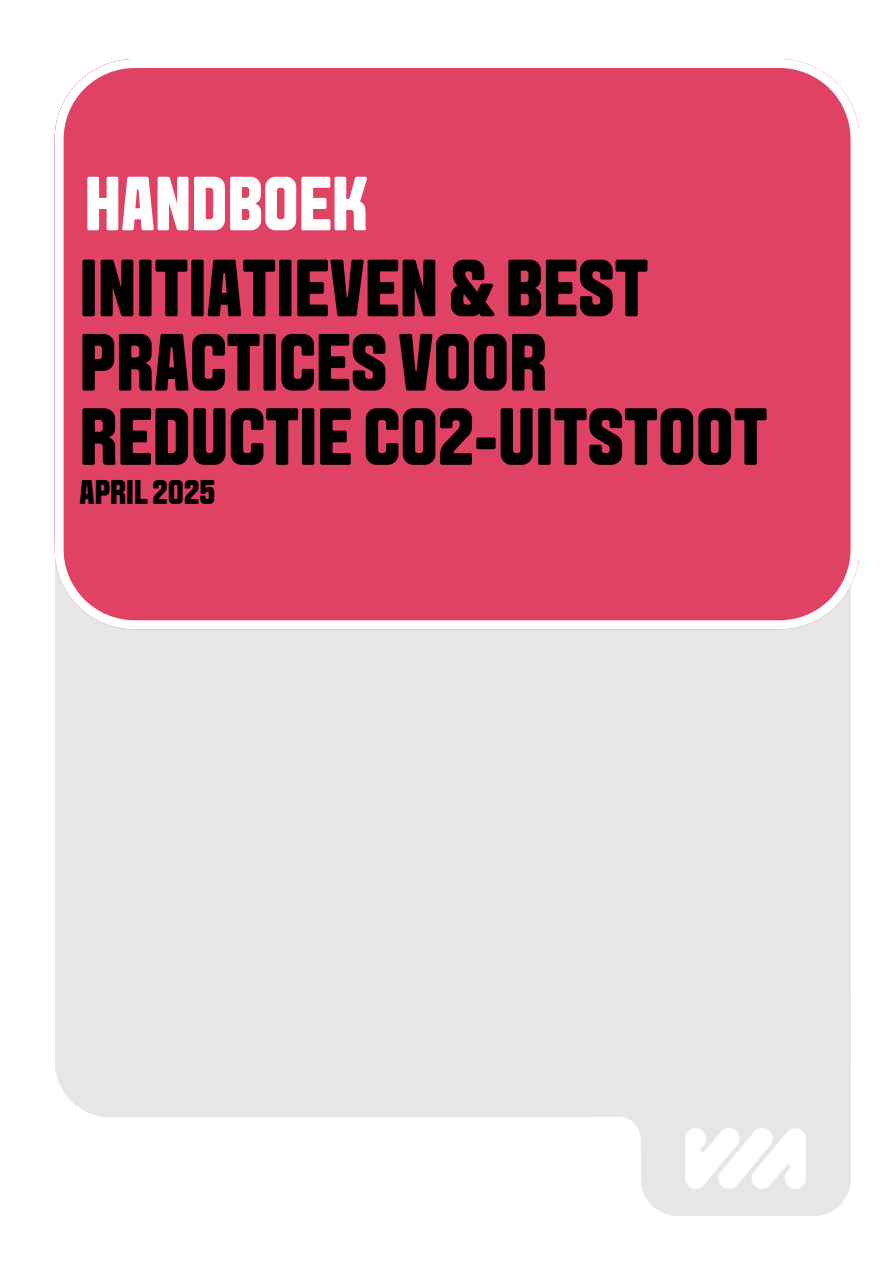
<style>
.page{position:relative;width:894px;height:1264px;background:#fff}
.page>*{position:absolute;margin:0;border:0;box-sizing:border-box;transform-origin:0 0}
.t1{font:80.85px/74.2px "Aveny TPRO Extrabold";color:#000}
.t2{font:76.5px "Aveny TPRO Extrabold";color:#fff}
.t3{font:34.35px "Aveny TPRO Extrabold";color:#000}
</style>
<div class="page">
<div style="left:55px;top:472px;width:795px;height:645px;background:#e6e6e6;border-radius:56px"></div>
<div style="left:641px;top:1068px;width:209px;height:148px;background:#e6e6e6"></div>
<svg style="left:624px;top:1068px;width:69px;height:100px"></svg>
<img style="left:674px;top:1117px;width:142px;height:80px">
<div style="left:55px;top:59px;width:804px;height:570px;background:#e04264"></div>
<p class="t2" style="left:85px;top:154px;width:284px">HANDBOEK</p>
<p class="t1" style="left:79px;top:249px;width:689px">INITIATIEVEN &amp; BEST<br>PRACTICES VOOR<br>REDUCTIE CO2-UITSTOOT</p>
<p class="t3" style="left:79px;top:470px;width:137px">APRIL 2025</p>
</div>
